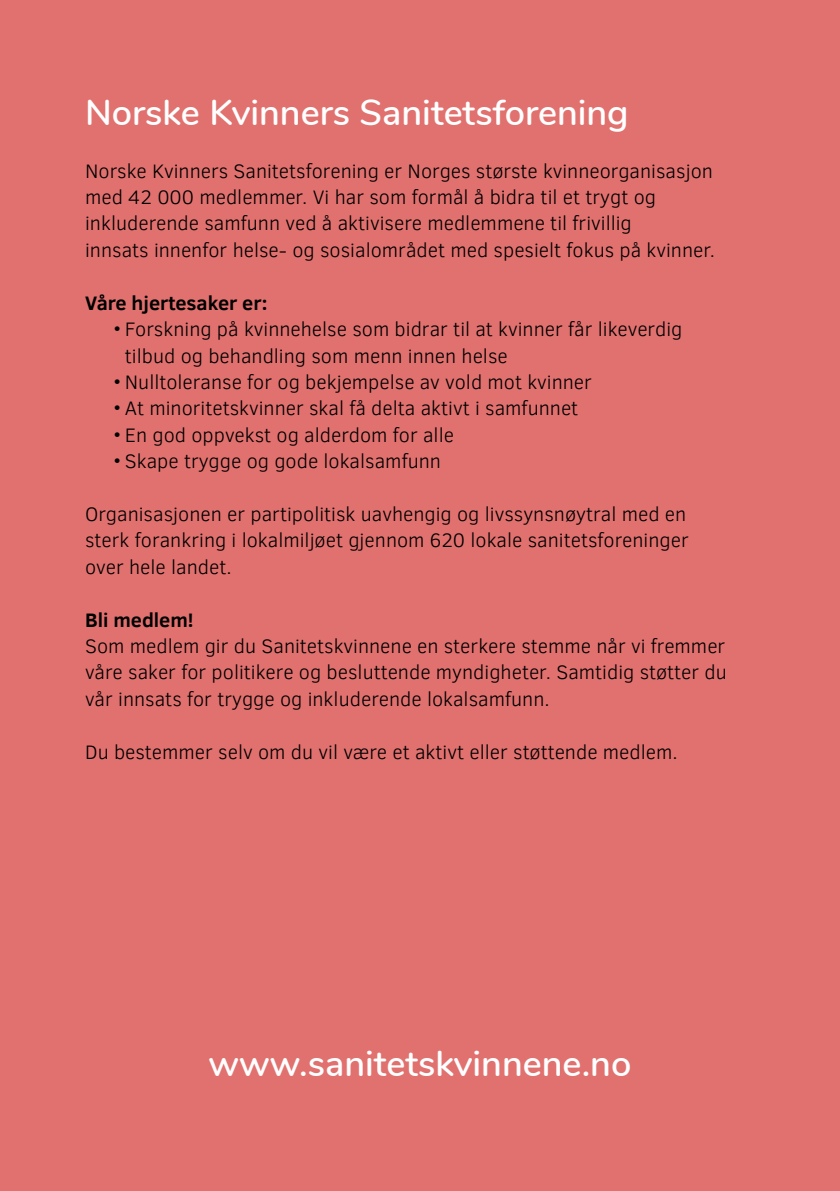
<style>
.page{position:relative;width:840px;height:1191px;background:#fff}
.page>*{position:absolute;margin:0;border:0;box-sizing:border-box;transform-origin:0 0}
.t1{font:600 36px "Nunito";color:#fff}
.t2{font:300 20px/26.4px "Clear Sans";color:#000}
.t3{font:700 20px "Clear Sans";color:#000}
</style>
<div class="page">
<div style="left:0;top:0;width:839px;height:1191px;background:#e1716f"></div>
<h1 class="t1" style="left:85px;top:86px;width:545px">Norske Kvinners Sanitetsforening</h1>
<p class="t2" style="left:85px;top:157px;width:631px">Norske Kvinners Sanitetsforening er Norges største kvinneorganisasjon med 42 000 medlemmer. Vi har som formål å bidra til et trygt og inkluderende samfunn ved å aktivisere medlemmene til frivillig<br>innsats innenfor helse- og sosialområdet med spesielt fokus på kvinner.</p>
<p class="t3" style="left:85px;top:288px;width:184px">Våre hjertesaker er:</p>
<p class="t2" style="left:125px;top:316px;width:558px;text-indent:-11px">• Forskning på kvinnehelse som bidrar til at kvinner får likeverdig tilbud og behandling som menn innen helse</p>
<p class="t2" style="left:113px;top:369px;width:479px">• Nulltoleranse for og bekjempelse av vold mot kvinner</p>
<p class="t2" style="left:113px;top:395px;width:466px">• At minoritetskvinner skal få delta aktivt i samfunnet</p>
<p class="t2" style="left:113px;top:421px;width:342px">• En god oppvekst og alderdom for alle</p>
<p class="t2" style="left:113px;top:448px;width:329px">• Skape trygge og gode lokalsamfunn</p>
<p class="t2" style="left:85px;top:501px;width:605px">Organisasjonen er partipolitisk uavhengig og livssynsnøytral med en sterk forankring i lokalmiljøet gjennom 620 lokale sanitetsforeninger over hele landet.</p>
<p class="t3" style="left:85px;top:605px;width:110px">Bli medlem!</p>
<p class="t2" style="left:85px;top:633px;width:643px;text-align:justify">Som medlem gir du Sanitetskvinnene en sterkere stemme når vi fremmer våre saker for politikere og besluttende myndigheter. Samtidig støtter du vår innsats for trygge og inkluderende lokalsamfunn.</p>
<p class="t2" style="left:85px;top:738px;width:593px">Du bestemmer selv om du vil være et aktivt eller støttende medlem.</p>
<h1 class="t1" style="left:208px;top:1036px;width:424px">www.sanitetskvinnene.no</h1>
</div>
